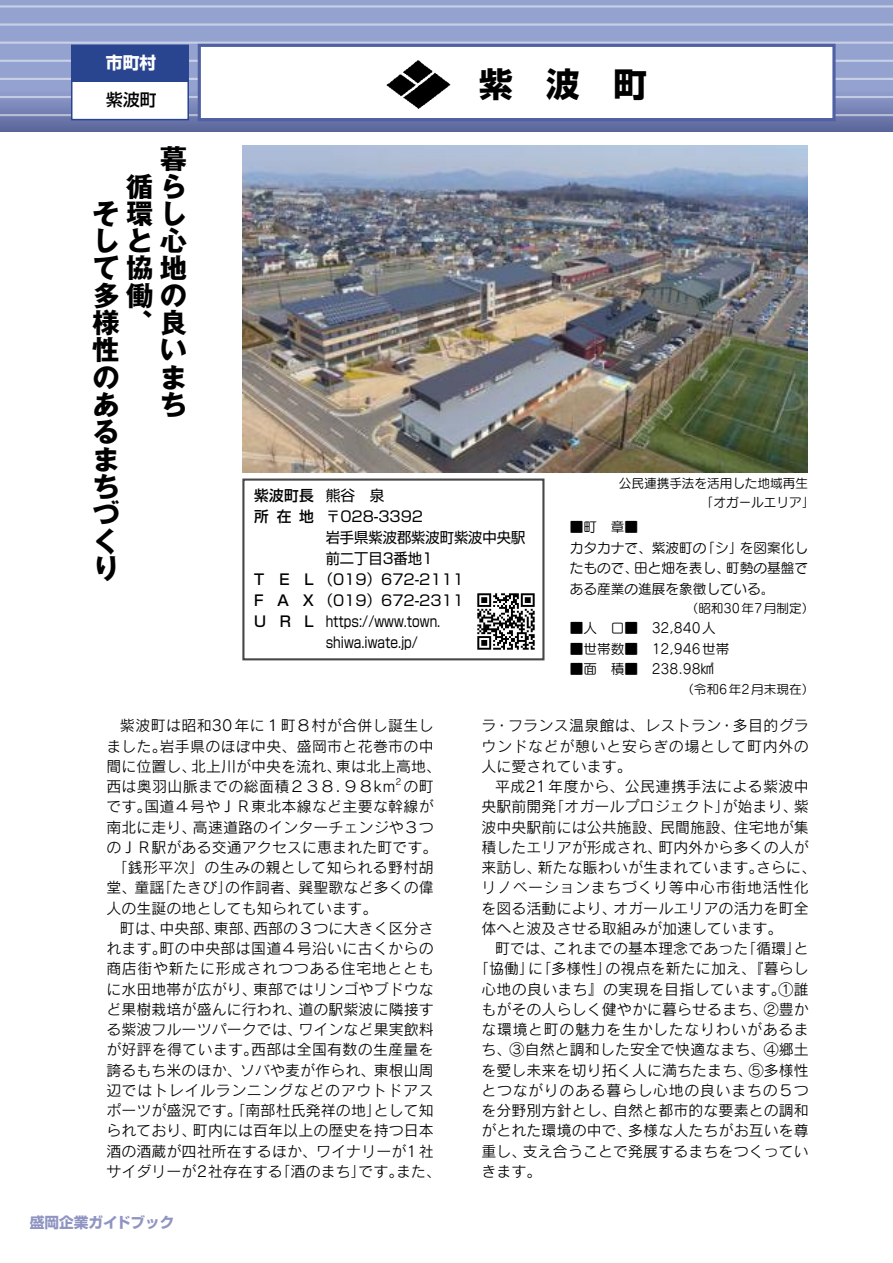
<style>
.page{position:relative;width:893px;height:1263px;background:#fff}
.page>*{position:absolute;margin:0;border:0;box-sizing:border-box;transform-origin:0 0}
.t1{font:700 33.6px "Shin Go Pro";color:#000}
.t2{font:700 27.3px/27.3px "Gothic MB101 Pro";color:#000;text-align:right}
.t3{font:500 16.8px "Shin Go Pro";color:#000}
.t4{font:700 16.8px "Shin Go Pro";color:#fff}
.t5{font:14.85px/20.2px "Rodin Pro M";letter-spacing:.01em;color:#000}
.t6{font:14.85px "Rodin Pro M";letter-spacing:.05em;color:#000}
.t7{font:14.7px/21px "Shin Go Pro";color:#000;text-align:justify}
.t8{font:14.7px/21px "Shin Go Pro";color:#000;scale:.82 1}
.t9{font:700 14.7px "Shin Go Pro";color:#9094c2}
.t10{font:500 14.7px/21px "Shin Go Pro";letter-spacing:.015em;color:#000}
.t11{font:13.65px/20.5px "Seurat Pro M";color:#000}
.t12{font:12.6px/18.9px "Seurat Pro M";color:#000}
.t13{font:8.7px "Rodin Pro M";color:#000}
.s1{font-weight:500}
</style>
<div class="page">
<svg style="left:0;top:0;width:884px;height:131px;background:#8996c5"></svg>
<hr style="left:0;top:5px;width:893px;height:3px;background:#fff">
<hr style="left:0;top:23px;width:893px;height:3px;background:#fff">
<hr style="left:0;top:42px;width:893px;height:2px;background:#fff">
<hr style="left:0;top:60px;width:893px;height:2px;background:#fff">
<hr style="left:0;top:78px;width:893px;height:2px;background:#fff">
<hr style="left:0;top:96px;width:893px;height:2px;background:#fff">
<hr style="left:0;top:114px;width:893px;height:2px;background:#fff">
<div style="left:198px;top:44px;width:638px;height:77px;background:#fff;border:3px solid #4f61a2"></div>
<div style="left:71px;top:45px;width:118px;height:75px;background:#fff;border:2px solid #29458f"></div>
<div style="left:72px;top:45px;width:116px;height:37px;background:#29458f"></div>
<svg style="left:884px;top:0;width:9px;height:131px"></svg>
<svg style="left:884px;top:5px;width:9px;height:3px"></svg>
<svg style="left:884px;top:23px;width:9px;height:3px"></svg>
<svg style="left:884px;top:42px;width:9px;height:2px"></svg>
<svg style="left:884px;top:60px;width:9px;height:2px"></svg>
<svg style="left:884px;top:78px;width:9px;height:2px"></svg>
<svg style="left:884px;top:96px;width:9px;height:2px"></svg>
<svg style="left:884px;top:114px;width:9px;height:2px"></svg>
<div style="left:242px;top:478px;width:302px;height:182px;border:2px solid #464646"></div>
<img style="left:386px;top:60px;width:65px;height:49px">
<img style="left:242px;top:145px;width:566px;height:328px">
<img style="left:477px;top:593px;width:58px;height:57px">
<p class="t4" style="left:106px;top:50px;width:52px">市町村</p>
<p class="t3" style="left:106px;top:86px;width:52px">紫波町</p>
<h2 class="t2" style="left:93px;top:142px;width:96px">暮<br>循ら<br>そ環ししと心て協地多働の様、良い<br>ま<br>ち</h2>
<h2 class="t2" style="left:93px;top:333px;width:28px;text-align:left">性のあるまちづくり</h2>
<h1 class="t1" style="left:479px;top:57px;width:169px">紫　波　町</h1>
<p class="t10" style="left:254px;top:483px;width:61px">紫波町長所在地</p>
<p class="t7" style="left:326px;top:483px;width:201px;text-align:left">熊谷　泉<br>〒028-3392<br>岩手県紫波郡紫波町紫波中央駅前二丁目3番地1</p>
<p class="t7" style="left:254px;top:567px;width:211px"><span class="s1">T E L</span> （019）672-2111<br><span class="s1">F A X</span> （019）672-2311<br><span class="s1">URL</span></p>
<p class="t8" style="left:326px;top:609px;width:141px">https://www.town. shiwa.iwate.jp/</p>
<p class="t12" style="left:701px;top:473px;width:115px;text-indent:-82px">公民連携手法を活用した地域再生「オガールエリア」</p>
<p class="t11" style="left:570px;top:516px;width:240px">■町　章■<br>カタカナで、紫波町の「シ」を図案化したもので、田と畑を表し、町勢の基盤である産業の進展を象徴している。</p>
<p class="t12" style="left:686px;top:599px;width:130px">（昭和30年7月制定）</p>
<p class="t11" style="left:570px;top:617px;width:148px">■人　口■　32,840人</p>
<p class="t11" style="left:570px;top:638px;width:161px">■世帯数■　12,946世帯</p>
<p class="t11" style="left:570px;top:658px;width:146px">■面　積■　238.98㎢</p>
<p class="t12" style="left:681px;top:679px;width:134px">（令和6年2月末現在）</p>
<p class="t5" style="left:106px;top:715px;width:336px;text-indent:14px">紫波町は昭和30年に１町８村が合併し誕生しました。岩手県のほぼ中央、盛岡市と花巻市の中間に位置し、北上川が中央を流れ、東は北上高地、西は奥羽山脈までの総面積２３８．９８km</p>
<p class="t13" style="left:396px;top:776px;width:7px">2</p>
<p class="t5" style="left:404px;top:776px;width:32px">の町</p>
<p class="t5" style="left:106px;top:796px;width:329px">です。国道４号やＪＲ東北本線など主要な幹線が</p>
<p class="t5" style="left:106px;top:816px;width:329px">南北に走り、高速道路のインターチェンジや３つ</p>
<p class="t5" style="left:106px;top:837px;width:333px">のＪＲ駅がある交通アクセスに恵まれた町です。</p>
<p class="t5" style="left:113px;top:857px;width:323px">「銭形平次」の生みの親として知られる野村胡</p>
<p class="t5" style="left:106px;top:877px;width:329px">堂、童謡「たきび」の作詞者、巽聖歌など多くの偉</p>
<p class="t5" style="left:106px;top:897px;width:272px">人の生誕の地としても知られています。</p>
<p class="t5" style="left:120px;top:918px;width:315px">町は、中央部、東部、西部の３つに大きく区分さ</p>
<p class="t5" style="left:106px;top:938px;width:329px">れます。町の中央部は国道４号沿いに古くからの</p>
<p class="t6" style="left:106px;top:959px;width:329px">商店街や新たに形成されつつある住宅地ととも</p>
<p class="t5" style="left:106px;top:978px;width:329px">に水田地帯が広がり、東部ではリンゴやブドウな</p>
<p class="t5" style="left:106px;top:998px;width:329px">ど果樹栽培が盛んに行われ、道の駅紫波に隣接す</p>
<p class="t5" style="left:106px;top:1019px;width:329px">る紫波フルーツパークでは、ワインなど果実飲料</p>
<p class="t5" style="left:106px;top:1039px;width:329px">が好評を得ています。西部は全国有数の生産量を</p>
<p class="t5" style="left:106px;top:1059px;width:329px">誇るもち米のほか、ソバや麦が作られ、東根山周</p>
<p class="t6" style="left:106px;top:1081px;width:329px">辺ではトレイルランニングなどのアウトドアス</p>
<p class="t5" style="left:106px;top:1100px;width:329px">ポーツが盛況です。「南部杜氏発祥の地」として知</p>
<p class="t5" style="left:106px;top:1120px;width:329px">られており、町内には百年以上の歴史を持つ日本</p>
<p class="t5" style="left:106px;top:1140px;width:329px">酒の酒蔵が四社所在するほか、ワイナリーが1社</p>
<p class="t5" style="left:106px;top:1160px;width:336px">サイダリーが2社存在する「酒のまち」です。また、</p>
<p class="t9" style="left:30px;top:1210px;width:146px">盛岡企業ガイドブック</p>
<p class="t5" style="left:481px;top:715px;width:329px;text-align:justify">ラ・フランス温泉館は、レストラン・多目的グラウンドなどが憩いと安らぎの場として町内外の人に愛されています。</p>
<p class="t5" style="left:481px;top:776px;width:336px;text-indent:14px">平成21年度から、公民連携手法による紫波中央駅前開発「オガールプロジェクト」が始まり、紫波中央駅前には公共施設、民間施設、住宅地が集積したエリアが形成され、町内外から多くの人が来訪し、新たな賑わいが生まれています。さらに、リノベーションまちづくり等中心市街地活性化を図る活動により、オガールエリアの活力を町全体へと波及させる取組みが加速しています。</p>
<p class="t5" style="left:495px;top:938px;width:315px">町では、これまでの基本理念であった「循環」と</p>
<p class="t5" style="left:474px;top:958px;width:336px">「協働」に「多様性」の視点を新たに加え、『暮らし</p>
<p class="t5" style="left:481px;top:978px;width:329px">心地の良いまち』の実現を目指しています。①誰</p>
<p class="t5" style="left:481px;top:998px;width:329px">もがその人らしく健やかに暮らせるまち、②豊か</p>
<p class="t6" style="left:481px;top:1020px;width:329px">な環境と町の魅力を生かしたなりわいがあるま</p>
<p class="t5" style="left:481px;top:1039px;width:329px">ち、③自然と調和した安全で快適なまち、④郷土</p>
<p class="t5" style="left:481px;top:1059px;width:329px">を愛し未来を切り拓く人に満ちたまち、⑤多様性</p>
<p class="t6" style="left:481px;top:1080px;width:329px">とつながりのある暮らし心地の良いまちの５つ</p>
<p class="t5" style="left:481px;top:1100px;width:329px">を分野別方針とし、自然と都市的な要素との調和</p>
<p class="t5" style="left:481px;top:1120px;width:329px">がとれた環境の中で、多様な人たちがお互いを尊</p>
<p class="t5" style="left:481px;top:1140px;width:329px">重し、支え合うことで発展するまちをつくってい</p>
<p class="t5" style="left:481px;top:1160px;width:62px">きます。</p>
</div>
